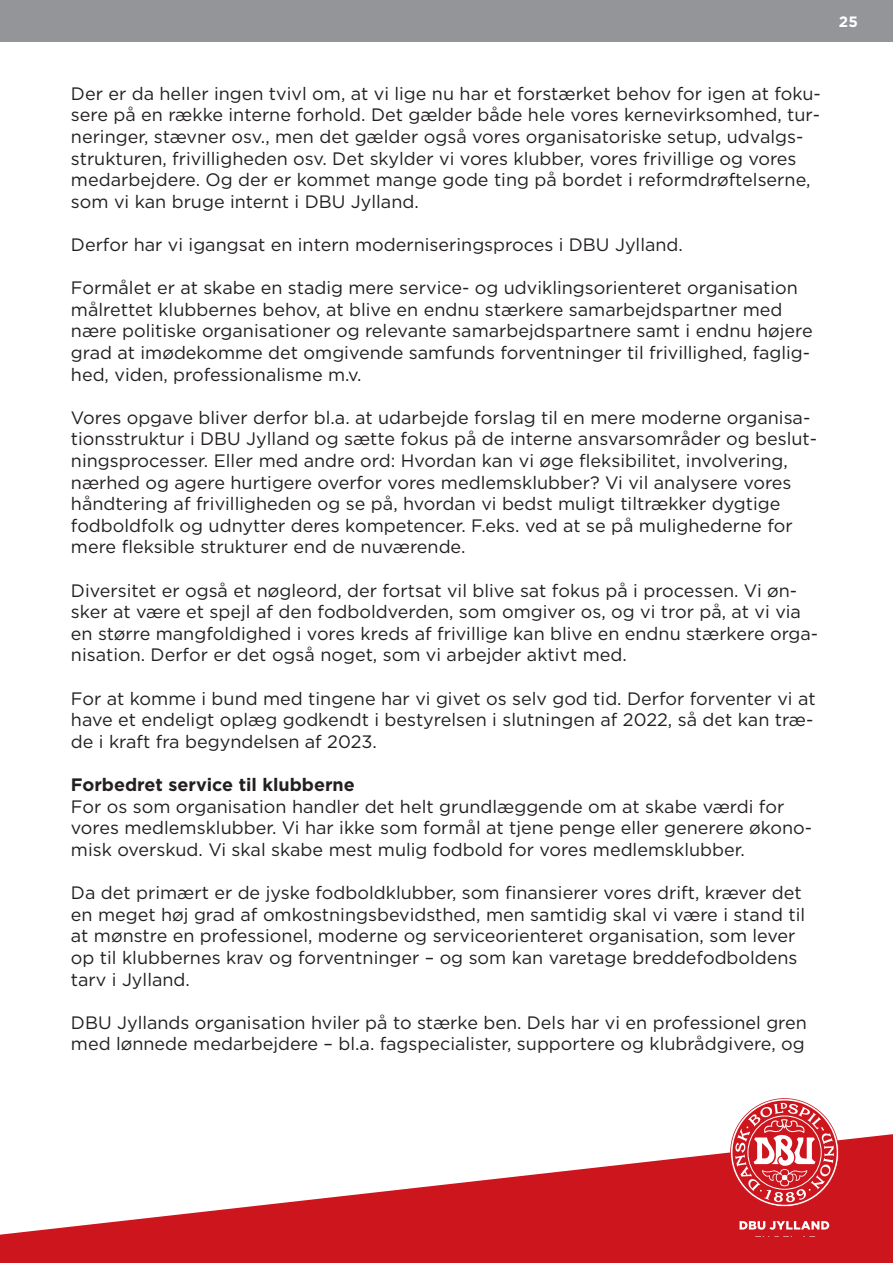
<style>
.page{position:relative;width:893px;height:1263px;background:#fff}
.page>*{position:absolute;margin:0;border:0;box-sizing:border-box;transform-origin:0 0}
.t1{font:18px/21.6px "Gotham";color:#231f20}
.t2{font:700 18px "Gotham";color:#231f20}
.t3{font:700 15px "Gotham";color:#fff}
</style>
<div class="page">
<div style="left:0;top:0;width:893px;height:41px;background:#939598"></div>
<svg style="left:1px;top:1134px;width:892px;height:129px;fill:#cd151d"></svg>
<svg style="left:0;top:1234px;width:1px;height:29px"></svg>
<svg style="left:740px;top:1221px;width:89px;height:9px"></svg>
<svg style="left:730px;top:1098px;width:109px;height:109px"></svg>
<p class="t3" style="left:839px;top:11px;width:20px">25</p>
<p class="t1" style="left:71px;top:82px;width:751px">Der er da heller ingen tvivl om, at vi lige nu har et forstærket behov for igen at foku&shy;sere på en række interne forhold. Det gælder både hele vores kernevirksomhed, tur&shy;neringer, stævner osv., men det gælder også vores organisatoriske setup, udvalgs&shy;strukturen, frivilligheden osv. Det skylder vi vores klubber, vores frivillige og vores medarbejdere. Og der er kommet mange gode ting på bordet i reformdrøftelserne, som vi kan bruge internt i DBU Jylland.</p>
<p class="t1" style="left:71px;top:233px;width:613px">Derfor har vi igangsat en intern moderniseringsproces i DBU Jylland.</p>
<p class="t1" style="left:71px;top:277px;width:743px">Formålet er at skabe en stadig mere service- og udviklingsorienteret organisation målrettet klubbernes behov, at blive en endnu stærkere samarbejdspartner med nære politiske organisationer og relevante samarbejdspartnere samt i endnu højere grad at imødekomme det omgivende samfunds forventninger til frivillighed, faglig&shy;hed, viden, professionalisme m.v.</p>
<p class="t1" style="left:71px;top:406px;width:748px">Vores opgave bliver derfor bl.a. at udarbejde forslag til en mere moderne organisa&shy;tionsstruktur i DBU Jylland og sætte fokus på de interne ansvarsområder og beslut&shy;ningsprocesser. Eller med andre ord: Hvordan kan vi øge fleksibilitet, involvering, nærhed og agere hurtigere overfor vores medlemsklubber? Vi vil analysere vores håndtering af frivilligheden og se på, hvordan vi bedst muligt tiltrækker dygtige fodboldfolk og udnytter deres kompetencer. F.eks. ved at se på mulighederne for mere fleksible strukturer end de nuværende.</p>
<p class="t1" style="left:71px;top:579px;width:749px">Diversitet er også et nøgleord, der fortsat vil blive sat fokus på i processen. Vi øn&shy;sker at være et spejl af den fodboldverden, som omgiver os, og vi tror på, at vi via en større mangfoldighed i vores kreds af frivillige kan blive en endnu stærkere orga&shy;nisation. Derfor er det også noget, som vi arbejder aktivt med.</p>
<p class="t1" style="left:71px;top:687px;width:746px">For at komme i bund med tingene har vi givet os selv god tid. Derfor forventer vi at have et endeligt oplæg godkendt i bestyrelsen i slutningen af 2022, så det kan træ&shy;de i kraft fra begyndelsen af 2023.</p>
<p class="t2" style="left:71px;top:773px;width:285px">Forbedret service til klubberne</p>
<p class="t1" style="left:71px;top:795px;width:743px">For os som organisation handler det helt grundlæggende om at skabe værdi for vores medlemsklubber. Vi har ikke som formål at tjene penge eller generere økono&shy;misk overskud. Vi skal skabe mest mulig fodbold for vores medlemsklubber.</p>
<p class="t1" style="left:71px;top:881px;width:736px">Da det primært er de jyske fodboldklubber, som finansierer vores drift, kræver det en meget høj grad af omkostningsbevidsthed, men samtidig skal vi være i stand til at mønstre en professionel, moderne og serviceorienteret organisation, som lever op til klubbernes krav og forventninger – og som kan varetage breddefodboldens tarv i Jylland.</p>
<p class="t1" style="left:71px;top:1011px;width:737px">DBU Jyllands organisation hviler på to stærke ben. Dels har vi en professionel gren med lønnede medarbejdere – bl.a. fagspecialister, supportere og klubrådgivere, og</p>
</div>
